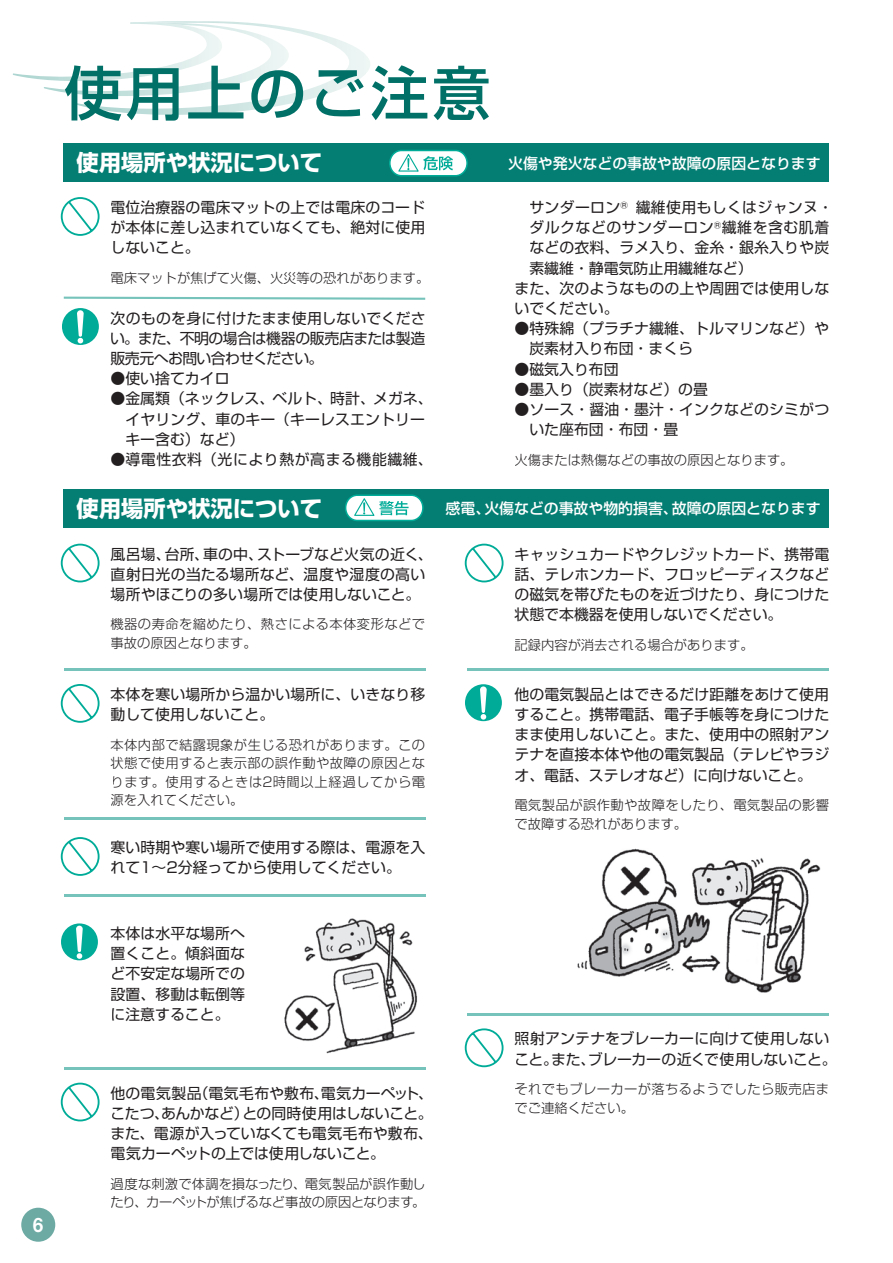
<style>
.page{position:relative;width:893px;height:1263px;background:#fff}
.page>*{position:absolute;margin:0;border:0;box-sizing:border-box;transform-origin:0 0}
.t1{font:500 58.5px "Shin Go Pro";letter-spacing:.05em;color:#017168}
.t2{font:700 22.35px "Shin Go Pro";color:#fff}
.t3{font:19.2px "Midashi Go Pro MB31";color:#fff}
.t4{font:14.85px/20.2px "Shin Go Pro";letter-spacing:.005em;color:#231f20}
.t5{font:500 14.85px "Shin Go Pro";color:#fff}
.t6{font:14.85px "Shin Go Pro";letter-spacing:.04em;color:#231f20}
.t7{font:14.85px "Shin Go Pro";letter-spacing:.025em;color:#231f20}
.t8{font:14.85px "Shin Go Pro";letter-spacing:.035em;color:#231f20}
.t9{font:300 13.35px/18.6px "Shin Go Pro";color:#231f20;text-align:justify}
.t10{font:300 13.35px/18.6px "Shin Go Pro";letter-spacing:.03em;color:#231f20}
</style>
<div class="page">
<div style="left:21px;top:1208px;width:34px;height:34px;background:#6daaa4;border-radius:50%"></div>
<svg style="left:13px;top:21px;width:357px;height:94px"></svg>
<div style="left:64px;top:489px;width:765px;height:38px;background:#047e73"></div>
<svg style="left:345px;top:494px;width:79px;height:27px;background:#a7ded8"></svg>
<svg style="left:61px;top:544px;width:39px;height:38px"></svg>
<hr style="left:64px;top:669px;width:361px;height:2px;background:#75c3ba">
<svg style="left:61px;top:684px;width:39px;height:39px"></svg>
<hr style="left:468px;top:669px;width:361px;height:2px;background:#75c3ba">
<svg style="left:465px;top:544px;width:38px;height:38px"></svg>
<hr style="left:64px;top:894px;width:361px;height:2px;background:#75c3ba">
<img style="left:577px;top:848px;width:244px;height:145px">
<div style="left:465px;top:684px;width:37px;height:37px;background:#00ac98;border-radius:50%"></div>
<svg style="left:480px;top:686px;width:7px;height:34px"></svg>
<hr style="left:468px;top:1013px;width:361px;height:2px;background:#75c3ba">
<svg style="left:465px;top:1028px;width:38px;height:39px"></svg>
<svg style="left:61px;top:1083px;width:39px;height:38px"></svg>
<img style="left:284px;top:918px;width:133px;height:136px">
<div style="left:61px;top:923px;width:37px;height:37px;background:#00ac98;border-radius:50%"></div>
<svg style="left:76px;top:926px;width:7px;height:33px"></svg>
<hr style="left:64px;top:1067px;width:361px;height:2px;background:#75c3ba">
<div style="left:64px;top:144px;width:765px;height:38px;background:#047e73"></div>
<svg style="left:389px;top:150px;width:79px;height:26px;background:#ade1db"></svg>
<div style="left:62px;top:308px;width:37px;height:37px;background:#00ac98;border-radius:50%"></div>
<svg style="left:77px;top:310px;width:7px;height:33px"></svg>
<svg style="left:61px;top:197px;width:39px;height:39px"></svg>
<svg style="left:64px;top:297px;width:361px;height:3px"></svg>
<hr style="left:64px;top:817px;width:361px;height:3px;background:#75c3ba">
<svg style="left:61px;top:837px;width:39px;height:39px"></svg>
<p class="t3" style="left:33px;top:1209px;width:12px">6</p>
<h1 class="t1" style="left:64px;top:45px;width:428px">使用上のご注意</h1>
<h2 class="t2" style="left:77px;top:145px;width:247px">使用場所や状況について</h2>
<p class="t5" style="left:508px;top:151px;width:314px">火傷や発火などの事故や故障の原因となります</p>
<p class="t4" style="left:111px;top:195px;width:316px;text-align:justify">電位治療器の電床マットの上では電床のコードが本体に差し込まれていなくても、絶対に使用しないこと。</p>
<p class="t9" style="left:111px;top:267px;width:320px">電床マットが焦げて火傷、火災等の恐れがあります。</p>
<p class="t4" style="left:110px;top:306px;width:317px;text-align:justify">次のものを身に付けたまま使用しないでください。また、不明の場合は機器の販売店または製造販売元へお問い合わせください。</p>
<p class="t4" style="left:111px;top:367px;width:121px">●使い捨てカイロ</p>
<p class="t4" style="left:125px;top:387px;width:309px;text-indent:-15px">● 金属類（ネックレス、ベルト、時計、メガネ、イヤリング、車のキー（キーレスエントリーキー含む）など）</p>
<p class="t6" style="left:111px;top:447px;width:324px">● 導電性衣料（光により熱が高まる機能繊維、</p>
<p class="t7" style="left:529px;top:195px;width:305px">サンダーロン<sup>Ⓡ</sup> 繊維使用もしくはジャンヌ・</p>
<p class="t8" style="left:529px;top:215px;width:301px">ダルクなどのサンダーロン<sup>Ⓡ</sup>繊維を含む肌着</p>
<p class="t4" style="left:529px;top:236px;width:301px">などの衣料、ラメ入り、金糸・銀糸入りや炭</p>
<p class="t4" style="left:529px;top:256px;width:225px">素繊維・静電気防止用繊維など）</p>
<p class="t4" style="left:514px;top:276px;width:316px">また、次のようなものの上や周囲では使用しな</p>
<p class="t4" style="left:514px;top:296px;width:106px">いでください。</p>
<p class="t4" style="left:529px;top:317px;width:301px;text-indent:-15px">● 特殊綿（プラチナ繊維、トルマリンなど）や炭素材入り布団・まくら</p>
<p class="t4" style="left:514px;top:357px;width:106px">●磁気入り布団</p>
<p class="t4" style="left:514px;top:377px;width:195px">●墨入り（炭素材など）の畳</p>
<p class="t4" style="left:529px;top:397px;width:301px;text-indent:-15px">● ソース・醤油・墨汁・インクなどのシミがついた座布団・布団・畳</p>
<p class="t9" style="left:514px;top:449px;width:281px">火傷または熱傷などの事故の原因となります。</p>
<h2 class="t2" style="left:77px;top:490px;width:247px">使用場所や状況について</h2>
<p class="t5" style="left:446px;top:496px;width:377px">感電、火傷などの事故や物的損害、故障の原因となります</p>
<p class="t4" style="left:111px;top:542px;width:324px">風呂場、台所、車の中、ストーブなど火気の近く、直射日光の当たる場所など、温度や湿度の高い場所やほこりの多い場所では使用しないこと。</p>
<p class="t10" style="left:111px;top:613px;width:316px">機器の寿命を縮めたり、熱さによる本体変形などで事故の原因となります。</p>
<p class="t4" style="left:111px;top:682px;width:316px">本体を寒い場所から温かい場所に、いきなり移動して使用しないこと。</p>
<p class="t9" style="left:111px;top:733px;width:316px">本体内部で結露現象が生じる恐れがあります。この状態で使用すると表示部の誤作動や故障の原因となります。使用するときは2時間以上経過してから電源を入れてください。</p>
<p class="t4" style="left:514px;top:542px;width:316px;text-align:justify">キャッシュカードやクレジットカード、携帯電話、テレホンカード、フロッピーディスクなどの磁気を帯びたものを近づけたり、身につけた状態で本機器を使用しないでください。</p>
<p class="t9" style="left:514px;top:633px;width:241px">記録内容が消去される場合があります。</p>
<p class="t4" style="left:514px;top:682px;width:316px;text-align:justify">他の電気製品とはできるだけ距離をあけて使用すること。携帯電話、電子手帳等を身につけたまま使用しないこと。また、使用中の照射アンテナを直接本体や他の電気製品（テレビやラジオ、電話、ステレオなど）に向けないこと。</p>
<p class="t10" style="left:514px;top:794px;width:316px">電気製品が誤作動や故障をしたり、電気製品の影響で故障する恐れがあります。</p>
<p class="t4" style="left:111px;top:835px;width:316px">寒い時期や寒い場所で使用する際は、電源を入れて1～2分経ってから使用してください。</p>
<p class="t4" style="left:111px;top:921px;width:136px;text-align:justify">本体は水平な場所へ置くこと。傾斜面など不安定な場所での設置、移動は転倒等に注意すること。</p>
<p class="t4" style="left:110px;top:1081px;width:324px;text-align:justify">他の電気製品（電気毛布や敷布、電気カーペット、こたつ、あんかなど）との同時使用はしないこと。また、電源が入っていなくても電気毛布や敷布、電気カーペットの上では使用しないこと。</p>
<p class="t9" style="left:110px;top:1172px;width:317px">過度な刺激で体調を損なったり、電気製品が誤作動したり、カーペットが焦げるなど事故の原因となります。</p>
<p class="t4" style="left:514px;top:1027px;width:324px">照射アンテナをブレーカーに向けて使用しないこと。また、ブレーカーの近くで使用しないこと。</p>
<p class="t10" style="left:514px;top:1078px;width:316px">それでもブレーカーが落ちるようでしたら販売店までご連絡ください。</p>
</div>
